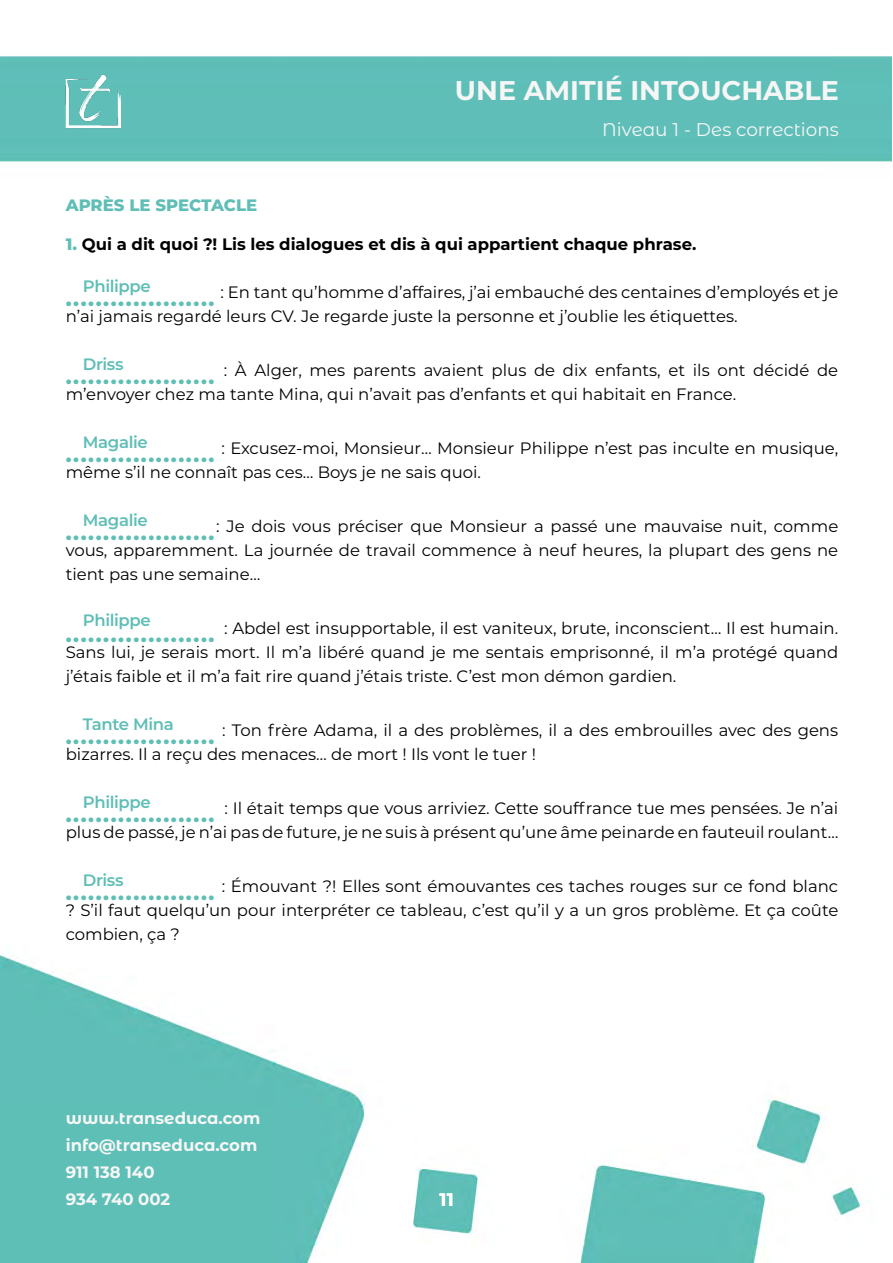
<style>
.page{position:relative;width:893px;height:1263px;background:#fff}
.page>*{position:absolute;margin:0;border:0;box-sizing:border-box;transform-origin:0 0}
.t1{font:700 27px "Montserrat";color:#f6f6f6}
.t2{font:18.45px "Montserrat Alternates";color:#f6f6f6}
.t3{font:700 18px "Montserrat";color:#fff}
.t4{font:16.5px/24px "Montserrat";color:#000}
.t5{font:700 16.5px "Montserrat";color:#000}
.t6{font:600 16.5px "Montserrat";letter-spacing:-.02em;color:#5fbeb6}
.t7{font:700 16.5px/27px "Montserrat Alternates";color:#f6f6f6}
.t8{font:800 16.5px "Montserrat";color:#5fbeb6}
.s1{font-weight:800;color:#5fbeb6}
.s2{font-weight:800;font-size:21px;color:#5fbeb6}
</style>
<div class="page">
<img style="left:0;top:56px;width:892px;height:1207px">
<img style="left:66px;top:74px;width:55px;height:66px">
<h1 class="t1" style="left:455px;top:71px;width:385px">UNE AMITIÉ INTOUCHABLE</h1>
<p class="t2" style="left:602px;top:117px;width:238px">Niveau 1 - Des corrections</p>
<p class="t8" style="left:66px;top:193px;width:193px">APRÈS LE SPECTACLE</p>
<p class="t5" style="left:66px;top:233px;width:632px"><span class="s1">1.</span> Qui a dit quoi ?! Lis les dialogues et dis à qui appartient chaque phrase.</p>
<p class="t4" style="left:66px;top:280px;width:774px"><span class="s2">....................</span> : En tant qu’homme d’affaires, j’ai embauché des centaines d’employés et je n’ai jamais regardé leurs CV. Je regarde juste la personne et j’oublie les étiquettes.</p>
<p class="t4" style="left:66px;top:358px;width:774px"><span class="s2">....................</span> : À Alger, mes parents avaient plus de dix enfants, et ils ont décidé de m’envoyer chez ma tante Mina, qui n’avait pas d’enfants et qui habitait en France.</p>
<p class="t4" style="left:66px;top:436px;width:774px"><span class="s2">....................</span> : Excusez-moi, Monsieur… Monsieur Philippe n’est pas inculte en musique, même s’il ne connaît pas ces… Boys je ne sais quoi.</p>
<p class="t4" style="left:66px;top:514px;width:774px;text-align:justify"><span class="s2">....................</span>: Je dois vous préciser que Monsieur a passé une mauvaise nuit, comme vous, apparemment. La journée de travail commence à neuf heures, la plupart des gens ne tient pas une semaine…</p>
<p class="t4" style="left:66px;top:616px;width:774px;text-align:justify"><span class="s2">....................</span> : Abdel est insupportable, il est vaniteux, brute, inconscient… Il est humain.<br>Sans lui, je serais mort. Il m’a libéré quand je me sentais emprisonné, il m’a protégé quand j’étais faible et il m’a fait rire quand j’étais triste. C’est mon démon gardien.</p>
<p class="t4" style="left:66px;top:718px;width:774px"><span class="s2">....................</span> : Ton frère Adama, il a des problèmes, il a des embrouilles avec des gens bizarres. Il a reçu des menaces… de mort ! Ils vont le tuer !</p>
<p class="t4" style="left:66px;top:796px;width:774px"><span class="s2">....................</span> : Il était temps que vous arriviez. Cette souffrance tue mes pensées. Je n’ai plus de passé, je n’ai pas de future, je ne suis à présent qu’une âme peinarde en fauteuil roulant…</p>
<p class="t4" style="left:66px;top:874px;width:774px;text-align:justify"><span class="s2">....................</span> : Émouvant ?! Elles sont émouvantes ces taches rouges sur ce fond blanc ? S’il faut quelqu’un pour interpréter ce tableau, c’est qu’il y a un gros problème. Et ça coûte combien, ça ?</p>
<p class="t6" style="left:83px;top:274px;width:70px">Philippe</p>
<p class="t6" style="left:83px;top:352px;width:42px">Driss</p>
<p class="t6" style="left:83px;top:430px;width:67px">Magalie</p>
<p class="t6" style="left:83px;top:508px;width:67px">Magalie</p>
<p class="t6" style="left:83px;top:608px;width:70px">Philippe</p>
<p class="t6" style="left:83px;top:712px;width:93px">Tante Mina</p>
<p class="t6" style="left:83px;top:790px;width:70px">Philippe</p>
<p class="t6" style="left:83px;top:868px;width:42px">Driss</p>
<p class="t7" style="left:66px;top:1104px;width:196px">www.transeduca.com info@transeduca.com<br>911 138 140<br>934 740 002</p>
<p class="t3" style="left:440px;top:1186px;width:16px">11</p>
</div>
